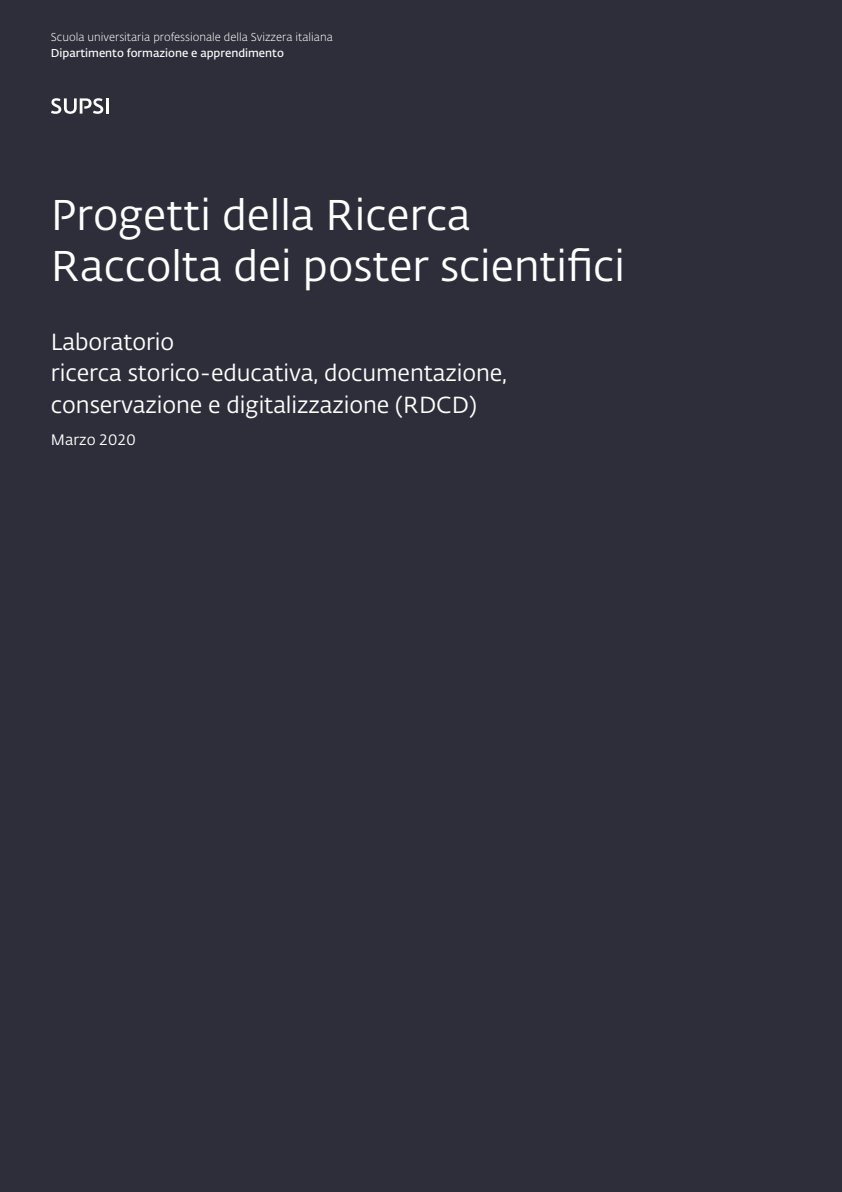
<style>
.page{position:relative;width:842px;height:1192px;background:#2d2e39}
.page>*{position:absolute;margin:0;border:0;box-sizing:border-box;transform-origin:0 0}
.t1{font:42.45px/51px "SUPSI Fedra Sans";color:#fff}
.t2{font:23px "SUPSI Fedra Sans";letter-spacing:-.005em;color:#fff}
.t3{font:15px "SUPSI Fedra Sans";color:#fff}
.t4{font:300 11.35px "SUPSI Fedra Sans";color:#fff}
.t5{font:600 11.35px "SUPSI Fedra Sans";color:#fff}
</style>
<div class="page">
<hr style="left:106px;top:98px;width:3px;height:16px;background:#fff">
<svg style="left:51px;top:98px;width:52px;height:16px"></svg>
<p class="t4" style="left:51px;top:29px;width:283px">Scuola universitaria professionale della Svizzera italiana</p>
<p class="t5" style="left:51px;top:44px;width:234px">Dipartimento formazione e apprendimento</p>
<p class="t1" style="left:51px;top:188px;width:575px">Progetti della Ricerca<br>Raccolta dei poster scientifici</p>
<p class="t2" style="left:51px;top:326px;width:125px">Laboratorio</p>
<p class="t2" style="left:51px;top:357px;width:458px">ricerca storico-educativa, documentazione,</p>
<p class="t2" style="left:51px;top:389px;width:428px">conservazione e digitalizzazione (RDCD)</p>
<p class="t3" style="left:51px;top:429px;width:86px">Marzo 2020</p>
</div>
